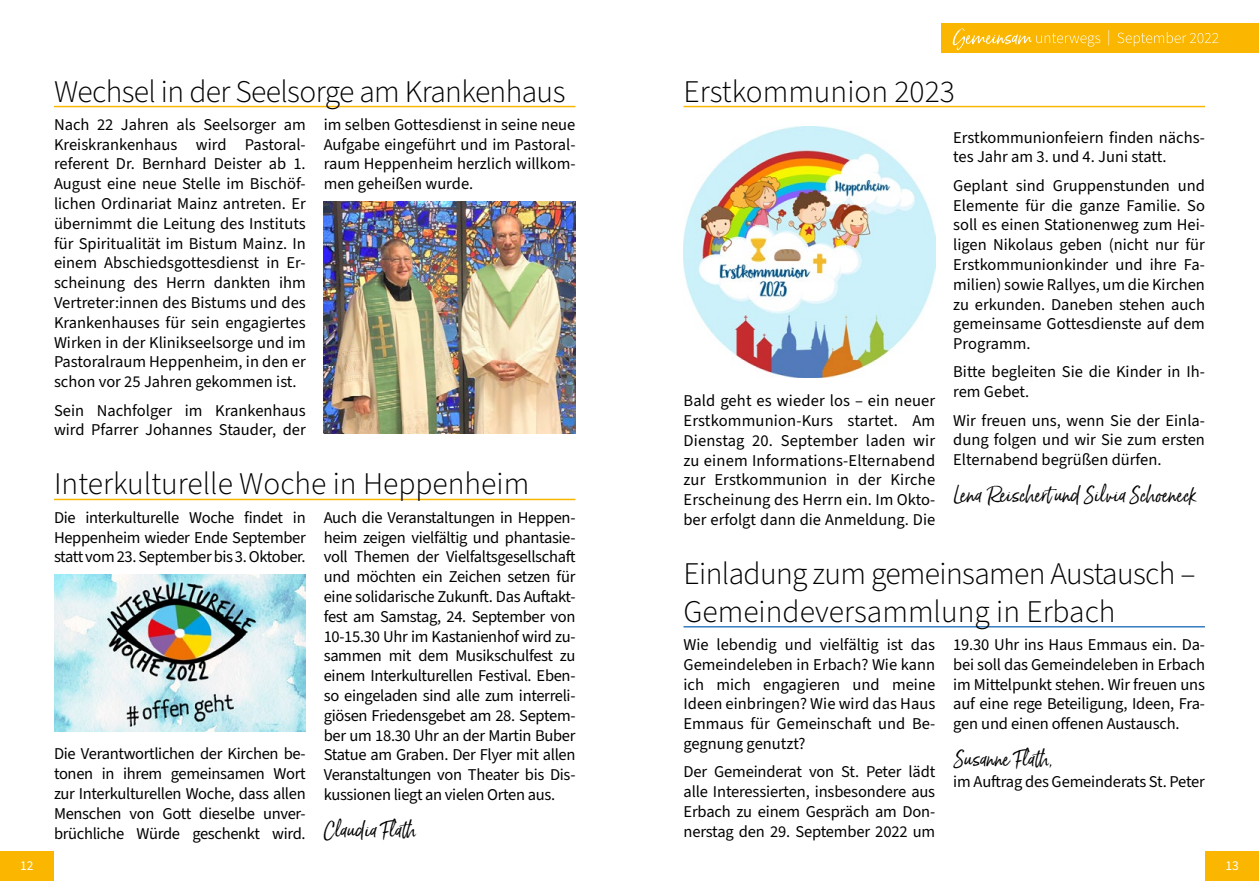
<style>
.page{position:relative;width:1259px;height:893px;background:#fff}
.page>*{position:absolute;margin:0;border:0;box-sizing:border-box;transform-origin:0 0}
.t1{font:300 31.5px/37.8px "Source Sans 3";letter-spacing:-.01em;color:#000}
.t2{font:19.5px "Born Ready";color:#000}
.t3{font:16.5px/19.8px "Source Sans 3";color:#000;text-align:justify}
.t4{font:13.5px "Source Sans 3";color:#fff}
</style>
<div class="page">
<div style="left:941px;top:23px;width:318px;height:30px;background:#fbb700"></div>
<div style="left:1205px;top:851px;width:54px;height:30px;background:#fbb700"></div>
<div style="left:0;top:851px;width:54px;height:30px;background:#fbb700"></div>
<svg style="left:952px;top:28px;width:266px;height:22px"></svg>
<hr style="left:683px;top:106px;width:522px;height:1px;background:#fbb700">
<img style="left:683px;top:126px;width:252px;height:252px">
<hr style="left:683px;top:626px;width:522px;height:1px;background:#367dc0">
<hr style="left:54px;top:106px;width:521px;height:1px;background:#fbb700">
<img style="left:324px;top:201px;width:251px;height:233px">
<hr style="left:54px;top:499px;width:521px;height:1px;background:#fbb700">
<img style="left:54px;top:574px;width:252px;height:157px">
<h1 class="t1" style="left:54px;top:73px;width:513px">Wechsel in der Seelsorge am Krankenhaus</h1>
<p class="t3" style="left:54px;top:115px;width:253px">Nach 22 Jahren als Seelsorger am Kreiskrankenhaus wird Pastoral&shy;referent Dr. Bernhard Deister ab 1.<br>August eine neue Stelle im Bischöf&shy;lichen Ordinariat Mainz antreten. Er übernimmt die Leitung des Instituts für Spiritualität im Bistum Mainz. In einem Abschiedsgottesdienst in Er&shy;scheinung des Herrn dankten ihm Vertreter:innen des Bistums und des Krankenhauses für sein engagiertes Wirken in der Klinikseelsorge und im Pastoralraum Heppenheim, in den er schon vor 25 Jahren gekommen ist.</p>
<p class="t3" style="left:54px;top:401px;width:253px">Sein Nachfolger im Krankenhaus wird Pfarrer Johannes Stauder, der</p>
<p class="t3" style="left:324px;top:115px;width:253px">im selben Gottesdienst in seine neue Aufgabe eingeführt und im Pastoral&shy;raum Heppenheim herzlich willkom&shy;men geheißen wurde.</p>
<h1 class="t1" style="left:54px;top:466px;width:477px">Interkulturelle Woche in Heppenheim</h1>
<p class="t3" style="left:54px;top:508px;width:253px">Die interkulturelle Woche findet in Heppenheim wieder Ende September statt vom 23. September bis 3. Oktober.</p>
<p class="t3" style="left:324px;top:508px;width:253px">Auch die Veranstaltungen in Heppen&shy;heim zeigen vielfältig und phantasie&shy;voll Themen der Vielfaltsgesellschaft und möchten ein Zeichen setzen für eine solidarische Zukunft. Das Auftakt&shy;fest am Samstag, 24. September von 10-15.30 Uhr im Kastanienhof wird zu&shy;sammen mit dem Musikschulfest zu einem Interkulturellen Festival. Eben&shy;so eingeladen sind alle zum interreli&shy;giösen Friedensgebet am 28. Septem&shy;ber um 18.30 Uhr an der Martin Buber Statue am Graben. Der Flyer mit allen Veranstaltungen von Theater bis Dis&shy;kussionen liegt an vielen Orten aus.</p>
<p class="t2" style="left:324px;top:818px;width:94px">Claudia Flath</p>
<p class="t3" style="left:54px;top:744px;width:253px">Die Verantwortlichen der Kirchen be&shy;tonen in ihrem gemeinsamen Wort zur Interkulturellen Woche, dass allen Menschen von Gott dieselbe unver&shy;brüchliche Würde geschenkt wird.</p>
<h1 class="t1" style="left:683px;top:73px;width:273px">Erstkommunion 2023</h1>
<p class="t3" style="left:683px;top:391px;width:253px">Bald geht es wieder los – ein neuer Erstkommunion-Kurs startet. Am Dienstag 20. September laden wir zu einem Informations-Elternabend zur Erstkommunion in der Kirche Erscheinung des Herrn ein. Im Okto&shy;ber erfolgt dann die Anmeldung. Die</p>
<p class="t3" style="left:953px;top:128px;width:253px">Erstkommunionfeiern finden nächs&shy;tes Jahr am 3. und 4. Juni statt.</p>
<p class="t3" style="left:953px;top:176px;width:253px">Geplant sind Gruppenstunden und Elemente für die ganze Familie. So soll es einen Stationenweg zum Hei&shy;ligen Nikolaus geben (nicht nur für Erstkommunionkinder und ihre Fa&shy;milien) sowie Rallyes, um die Kirchen zu erkunden. Daneben stehen auch gemeinsame Gottesdienste auf dem Programm.</p>
<p class="t3" style="left:953px;top:363px;width:253px">Bitte begleiten Sie die Kinder in Ih&shy;rem Gebet.</p>
<p class="t3" style="left:953px;top:411px;width:253px">Wir freuen uns, wenn Sie der Einla&shy;dung folgen und wir Sie zum ersten Elternabend begrüßen dürfen.</p>
<p class="t2" style="left:953px;top:483px;width:245px">Lena Reischert und Silvia Schoeneck</p>
<h1 class="t1" style="left:683px;top:556px;width:513px">Einladung zum gemeinsamen Austausch –<br>Gemeindeversammlung in Erbach</h1>
<p class="t3" style="left:683px;top:635px;width:253px">Wie lebendig und vielfältig ist das Gemeindeleben in Erbach? Wie kann ich mich engagieren und meine Ideen einbringen? Wie wird das Haus Emmaus für Gemeinschaft und Be&shy;gegnung genutzt?</p>
<p class="t3" style="left:683px;top:762px;width:253px">Der Gemeinderat von St. Peter lädt alle Interessierten, insbesondere aus Erbach zu einem Gespräch am Don&shy;nerstag den 29. September 2022 um</p>
<p class="t3" style="left:953px;top:635px;width:253px">19.30 Uhr ins Haus Emmaus ein. Da&shy;bei soll das Gemeindeleben in Erbach im Mittelpunkt stehen. Wir freuen uns auf eine rege Beteiligung, Ideen, Fra&shy;gen und einen offenen Austausch.</p>
<p class="t2" style="left:953px;top:747px;width:101px">Susanne Flath,</p>
<p class="t3" style="left:953px;top:772px;width:253px">im Auftrag des Gemeinderats St. Peter</p>
<p class="t4" style="left:20px;top:857px;width:15px">12</p>
<p class="t4" style="left:1225px;top:857px;width:15px">13</p>
</div>
